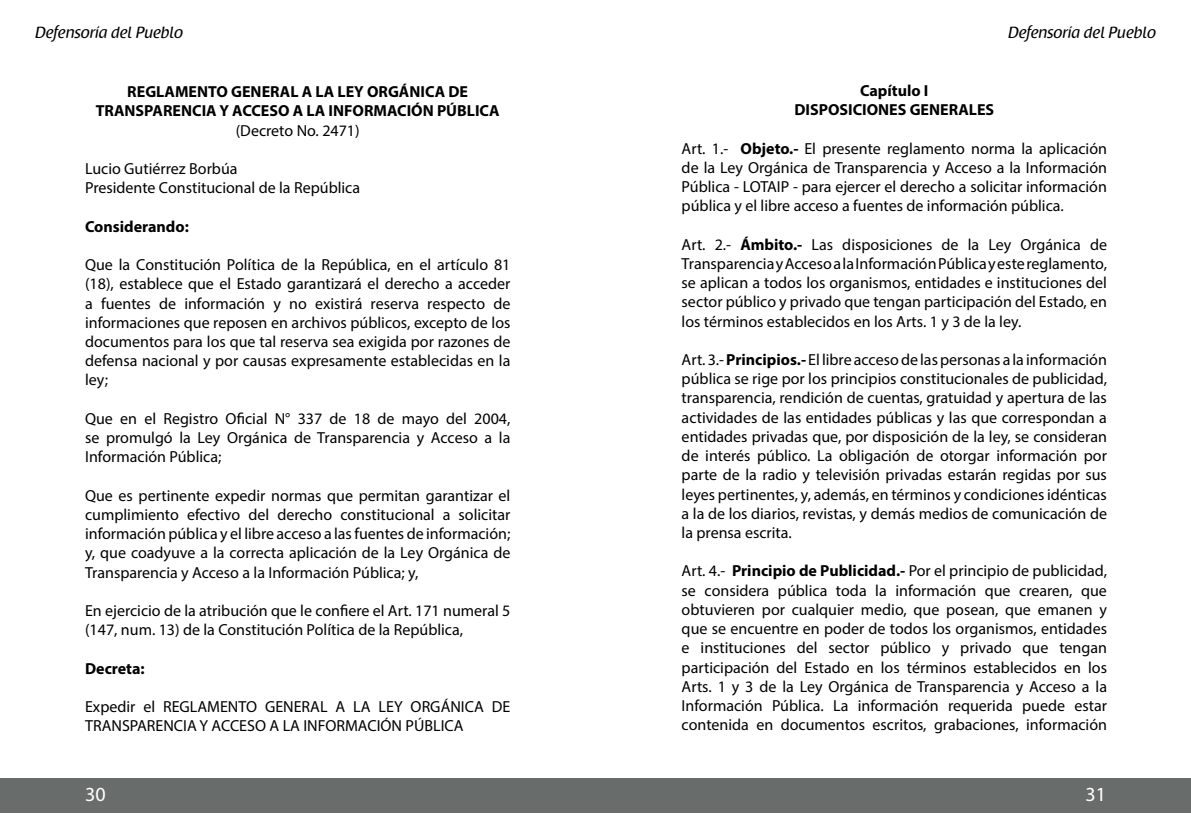
<style>
.page{position:relative;width:1191px;height:823px;background:#fff}
.page>*{position:absolute;margin:0;border:0;box-sizing:border-box;transform-origin:0 0}
.t1{font:20px "Myriad Pro";color:#fff}
.t2{font:16px/19.2px "Myriad Pro";color:#000;text-align:justify}
.t3{font:700 16px/19.2px "Myriad Pro";color:#000;text-align:center}
.t4{font:16px "Raspoutine Classic";color:#000}
.s1{font-weight:700}
</style>
<div class="page">
<div style="left:0;top:778px;width:1191px;height:34px;background:#686d6b"></div>
<p class="t4" style="left:35px;top:24px;width:149px">Defensoría del Pueblo</p>
<p class="t4" style="left:1008px;top:24px;width:149px">Defensoría del Pueblo</p>
<p class="t3" style="left:96px;top:82px;width:405px">REGLAMENTO GENERAL A LA LEY ORGÁNICA DE<br>TRANSPARENCIA Y ACCESO A LA INFORMACIÓN PÚBLICA</p>
<p class="t2" style="left:236px;top:120px;width:125px">(Decreto No. 2471)</p>
<p class="t2" style="left:85px;top:159px;width:277px">Lucio Gutiérrez Borbúa<br>Presidente Constitucional de la República</p>
<p class="t3" style="left:85px;top:216px;width:105px">Considerando:</p>
<p class="t2" style="left:85px;top:255px;width:427px">Que la Constitución Política de la República, en el artículo 81 (18), establece que el Estado garantizará el derecho a acceder a fuentes de información y no existirá reserva respecto de informaciones que reposen en archivos públicos, excepto de los documentos para los que tal reserva sea exigida por razones de defensa nacional y por causas expresamente establecidas en la ley;</p>
<p class="t2" style="left:85px;top:408px;width:427px">Que en el Registro Oficial N° 337 de 18 de mayo del 2004, se promulgó la Ley Orgánica de Transparencia y Acceso a la Información Pública;</p>
<p class="t2" style="left:85px;top:485px;width:427px">Que es pertinente expedir normas que permitan garantizar el cumplimiento efectivo del derecho constitucional a solicitar información pública y el libre acceso a las fuentes de información; y, que coadyuve a la correcta aplicación de la Ley Orgánica de Transparencia y Acceso a la Información Pública; y,</p>
<p class="t2" style="left:85px;top:600px;width:427px">En ejercicio de la atribución que le confiere el Art. 171 numeral 5 (147, num. 13) de la Constitución Política de la República,</p>
<p class="t3" style="left:85px;top:658px;width:61px">Decreta:</p>
<p class="t2" style="left:85px;top:696px;width:427px">Expedir el REGLAMENTO GENERAL A LA LEY ORGÁNICA DE<br>TRANSPARENCIA Y ACCESO A LA INFORMACIÓN PÚBLICA</p>
<p class="t3" style="left:794px;top:80px;width:201px">Capítulo I<br>DISPOSICIONES GENERALES</p>
<p class="t2" style="left:681px;top:138px;width:427px">Art. 1.- <span class="s1">Objeto.-</span> El presente reglamento norma la aplicación de la Ley Orgánica de Transparencia y Acceso a la Información Pública - LOTAIP - para ejercer el derecho a solicitar información pública y el libre acceso a fuentes de información pública.</p>
<p class="t2" style="left:681px;top:234px;width:427px">Art. 2.- <span class="s1">Ámbito.-</span> Las disposiciones de la Ley Orgánica de Transparencia y Acceso a la Información Pública y este reglamento, se aplican a todos los organismos, entidades e instituciones del sector público y privado que tengan participación del Estado, en los términos establecidos en los Arts. 1 y 3 de la ley.</p>
<p class="t2" style="left:681px;top:349px;width:427px">Art. 3.- <span class="s1">Principios.-</span> El libre acceso de las personas a la información pública se rige por los principios constitucionales de publicidad, transparencia, rendición de cuentas, gratuidad y apertura de las actividades de las entidades públicas y las que correspondan a entidades privadas que, por disposición de la ley, se consideran de interés público. La obligación de otorgar información por parte de la radio y televisión privadas estarán regidas por sus leyes pertinentes, y, además, en términos y condiciones idénticas a la de los diarios, revistas, y demás medios de comunicación de la prensa escrita.</p>
<p class="t2" style="left:681px;top:561px;width:427px">Art. 4.- <span class="s1">Principio de Publicidad.-</span> Por el principio de publicidad, se considera pública toda la información que crearen, que obtuvieren por cualquier medio, que posean, que emanen y que se encuentre en poder de todos los organismos, entidades e instituciones del sector público y privado que tengan participación del Estado en los términos establecidos en los Arts. 1 y 3 de la Ley Orgánica de Transparencia y Acceso a la Información Pública. La información requerida puede estar contenida en documentos escritos, grabaciones, información</p>
<p class="t1" style="left:85px;top:781px;width:22px">30</p>
<p class="t1" style="left:1085px;top:781px;width:22px">31</p>
</div>
